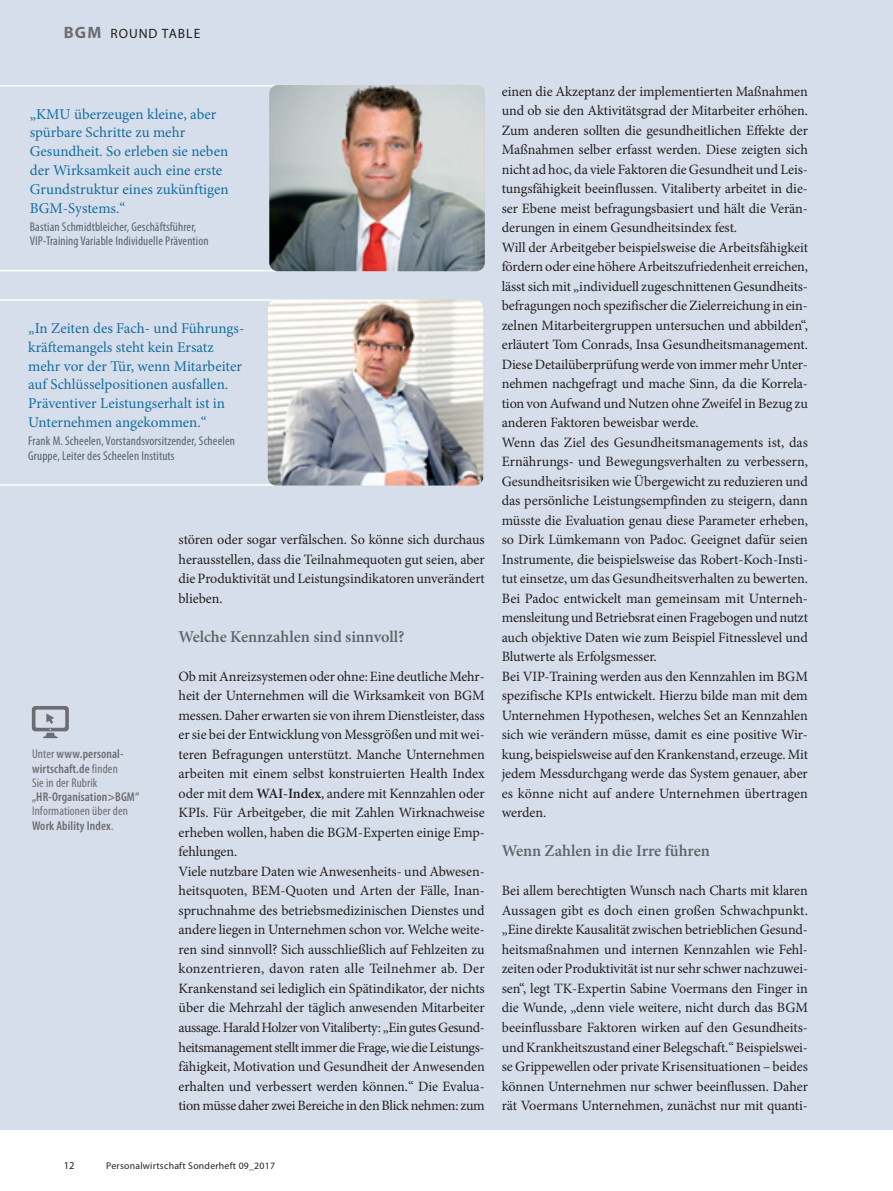
<style>
.page{position:relative;width:893px;height:1191px;background:#fff}
.page>*{position:absolute;margin:0;border:0;box-sizing:border-box;transform-origin:0 0}
.t1{font:600 16.5px "Minion Pro";letter-spacing:-.005em;color:#5b666a}
.t2{font:15px/18.8px "Minion Pro";color:#146d9e}
.t3{font:14.25px/19.5px "Minion Pro";letter-spacing:-.005em;color:#231f20;text-align:justify}
.t4{font:13.5px "Myriad Pro";letter-spacing:.075em;color:#231f20}
.t5{font:condensed 12.75px/14.2px "Myriad Pro";letter-spacing:.01em;color:#53656e}
.t6{font:600 condensed 12.75px/14.2px "Myriad Pro";letter-spacing:.01em;color:#6c6d70}
.t7{font:condensed 12.75px/14.2px "Myriad Pro";letter-spacing:.01em;color:#6c6d70}
.t8{font:10.5px "Myriad Pro";color:#231f20}
.t9{font:9.75px "Myriad Pro";letter-spacing:.025em;color:#231f20}
.s1{font-weight:700;font-size:16.5px;color:#6c6d70}
.s2{font-weight:400}
.s3{font-weight:600}
</style>
<div class="page">
<div style="left:0;top:0;width:893px;height:1129px;background:#d7deeb"></div>
<hr style="left:0;top:85px;width:404px;height:1px;background:#fff">
<hr style="left:0;top:270px;width:398px;height:1px;background:#fff">
<img style="left:269px;top:85px;width:216px;height:186px;border-radius:9px">
<hr style="left:0;top:299px;width:402px;height:2px;background:#fff">
<hr style="left:0;top:484px;width:396px;height:1px;background:#fff">
<img style="left:268px;top:299px;width:215px;height:186px;border-radius:9px">
<svg style="left:32px;top:706px;width:37px;height:32px"></svg>
<p class="t4" style="left:64px;top:28px;width:138px"><span class="s1">BGM</span> ROUND TABLE</p>
<p class="t2" style="left:30px;top:106px;width:201px">„KMU überzeugen kleine, aber spürbare Schritte zu mehr<br>Gesundheit. So erleben sie neben der Wirksamkeit auch eine erste<br>Grundstruktur eines zukünftigen<br>BGM-Systems.“</p>
<p class="t5" style="left:30px;top:221px;width:180px">Bastian Schmidtbleicher, Geschäftsführer,<br>VIP-Training Variable Individuelle Prävention</p>
<p class="t2" style="left:28px;top:320px;width:218px">„In Zeiten des Fach- und Führungs&shy;kräftemangels steht kein Ersatz mehr vor der Tür, wenn Mitarbeiter auf Schlüsselpositionen ausfallen.<br>Präventiver Leistungserhalt ist in Unternehmen angekommen.“</p>
<p class="t5" style="left:28px;top:435px;width:208px">Frank M. Scheelen, Vorstandsvorsitzender, Scheelen<br>Gruppe, Leiter des Scheelen Instituts</p>
<p class="t6" style="left:32px;top:748px;width:93px"><span class="s2">Unter</span> www.personal&shy;wirtschaft.de <span class="s2">finden<br>Sie in der Rubrik</span></p>
<p class="t6" style="left:32px;top:791px;width:109px">„HR-Organisation&gt;BGM“</p>
<p class="t7" style="left:32px;top:805px;width:97px">Informationen über den<br><span class="s3">Work Ability Index</span>.</p>
<p class="t3" style="left:179px;top:531px;width:308px">stören oder sogar verfälschen. So könne sich durchaus herausstellen, dass die Teilnahmequoten gut seien, aber die Produktivität und Leistungsindikatoren unverändert blieben.</p>
<p class="t1" style="left:179px;top:630px;width:228px">Welche Kennzahlen sind sinnvoll?</p>
<p class="t3" style="left:179px;top:668px;width:308px;text-align:left">Ob mit Anreizsystemen oder ohne: Eine deutliche Mehr&shy;heit der Unternehmen will die Wirksamkeit von BGM messen. Daher erwarten sie von ihrem Dienstleister, dass er sie bei der Entwicklung von Messgrößen und mit wei&shy;teren Befragungen unterstützt. Manche Unternehmen arbeiten mit einem selbst konstruierten Health Index oder mit dem <span class="s3">WAI-Index</span>, andere mit Kennzahlen oder KPIs. Für Arbeitgeber, die mit Zahlen Wirknachweise erheben wollen, haben die BGM-Experten einige Emp&shy;fehlungen.<br>Viele nutzbare Daten wie Anwesenheits- und Abwesen&shy;heitsquoten, BEM-Quoten und Arten der Fälle, Inan&shy;spruchnahme des betriebsmedizinischen Dienstes und andere liegen in Unternehmen schon vor. Welche weite&shy;ren sind sinnvoll? Sich ausschließlich auf Fehlzeiten zu konzentrieren, davon raten alle Teilnehmer ab. Der Krankenstand sei lediglich ein Spätindikator, der nichts über die Mehrzahl der täglich anwesenden Mitarbeiter aussage. Harald Holzer von Vitaliberty: „Ein gutes Gesund&shy;heitsmanagement stellt immer die Frage, wie die Leistungs&shy;fähigkeit, Motivation und Gesundheit der Anwesenden erhalten und verbessert werden können.“ Die Evalua&shy;tion müsse daher zwei Bereiche in den Blick nehmen: zum</p>
<p class="t3" style="left:502px;top:83px;width:308px;text-align:left">einen die Akzeptanz der implementierten Maßnahmen und ob sie den Aktivitätsgrad der Mitarbeiter erhöhen.<br>Zum anderen sollten die gesundheitlichen Effekte der Maßnahmen selber erfasst werden. Diese zeigten sich nicht ad hoc, da viele Faktoren die Gesundheit und Leis&shy;tungsfähigkeit beeinflussen. Vitaliberty arbeitet in die&shy;ser Ebene meist befragungsbasiert und hält die Verän&shy;derungen in einem Gesundheitsindex fest.<br>Will der Arbeitgeber beispielsweise die Arbeitsfähigkeit fördern oder eine höhere Arbeitszufriedenheit erreichen, lässt sich mit „individuell zugeschnittenen Gesundheits&shy;befragungen noch spezifischer die Zielerreichung in ein&shy;zelnen Mitarbeitergruppen untersuchen und abbilden“, erläutert Tom Conrads, Insa Gesundheitsmanagement.<br>Diese Detailüberprüfung werde von immer mehr Unter&shy;nehmen nachgefragt und mache Sinn, da die Korrela&shy;tion von Aufwand und Nutzen ohne Zweifel in Bezug zu anderen Faktoren beweisbar werde.<br>Wenn das Ziel des Gesundheitsmanagements ist, das Ernährungs- und Bewegungsverhalten zu verbessern, Gesundheitsrisiken wie Übergewicht zu reduzieren und das persönliche Leistungsempfinden zu steigern, dann müsste die Evaluation genau diese Parameter erheben, so Dirk Lümkemann von Padoc. Geeignet dafür seien Instrumente, die beispielsweise das Robert-Koch-Insti&shy;tut einsetze, um das Gesundheitsverhalten zu bewerten.<br>Bei Padoc entwickelt man gemeinsam mit Unterneh&shy;mensleitung und Betriebsrat einen Fragebogen und nutzt auch objektive Daten wie zum Beispiel Fitnesslevel und Blutwerte als Erfolgsmesser.<br>Bei VIP-Training werden aus den Kennzahlen im BGM spezifische KPIs entwickelt. Hierzu bilde man mit dem Unternehmen Hypothesen, welches Set an Kennzahlen sich wie verändern müsse, damit es eine positive Wir&shy;kung, beispielsweise auf den Krankenstand, erzeuge. Mit jedem Messdurchgang werde das System genauer, aber es könne nicht auf andere Unternehmen übertragen werden.</p>
<p class="t1" style="left:502px;top:844px;width:210px">Wenn Zahlen in die Irre führen</p>
<p class="t3" style="left:502px;top:882px;width:308px">Bei allem berechtigten Wunsch nach Charts mit klaren Aussagen gibt es doch einen großen Schwachpunkt. „Eine direkte Kausalität zwischen betrieblichen Gesund&shy;heitsmaßnahmen und internen Kennzahlen wie Fehl&shy;zeiten oder Produktivität ist nur sehr schwer nachzuwei&shy;sen“, legt TK-Expertin Sabine Voermans den Finger in die Wunde, „denn viele weitere, nicht durch das BGM beeinflussbare Faktoren wirken auf den Gesundheits&shy;und Krankheitszustand einer Belegschaft.“ Beispielswei&shy;se Grippewellen oder private Krisensituationen – beides können Unternehmen nur schwer beeinflussen. Daher rät Voermans Unternehmen, zunächst nur mit quanti-</p>
<p class="t8" style="left:64px;top:1161px;width:12px">12</p>
<p class="t9" style="left:106px;top:1161px;width:170px">Personalwirtschaft Sonderheft 09_2017</p>
</div>
